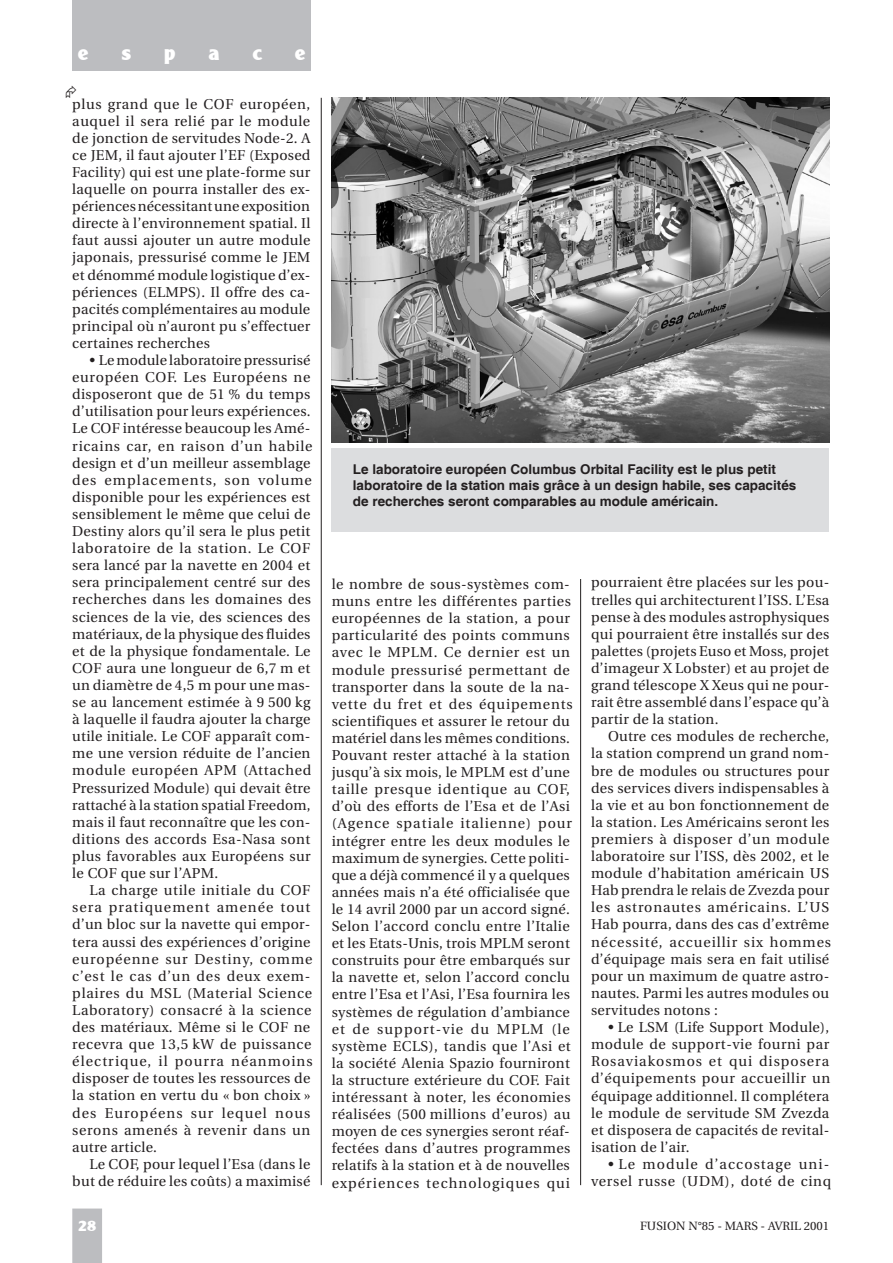
<style>
.page{position:relative;width:893px;height:1263px;background:#fff}
.page>*{position:absolute;margin:0;border:0;box-sizing:border-box;transform-origin:0 0}
.t1{font:21px "Clear Black DB Normal";color:#fff}
.t2{font:15px "Clear Black DB Normal";color:#fff}
.t3{font:14.25px/17.1px "Utopia";letter-spacing:.02em;color:#231f20;text-align:justify}
.t4{font:14.25px/17.1px "Utopia";letter-spacing:.04em;color:#231f20}
.t5{font:14.25px/17.1px "Utopia";letter-spacing:.055em;color:#231f20;text-align:right}
.t6{font:700 13.5px/16.2px "Helvetica";color:#231f20}
.t7{font:12px "Utopia";color:#231f20}
</style>
<div class="page">
<div style="left:72px;top:0;width:238px;height:71px;background:#bcbdc0"></div>
<hr style="left:321px;top:98px;width:1px;height:1087px;background:#231f20">
<hr style="left:580px;top:98px;width:1px;height:1087px;background:#231f20">
<div style="left:72px;top:1208px;width:30px;height:55px;background:#bcbdc0"></div>
<div style="left:562px;top:81px;width:43px;height:497px;background:#fff"></div>
<div style="left:332px;top:448px;width:497px;height:84px;background:#dcdddf"></div>
<img style="left:332px;top:98px;width:497px;height:345px">
<h1 class="t1" style="left:78px;top:40px;width:12px">e</h1>
<h1 class="t1" style="left:122px;top:40px;width:11px">s</h1>
<h1 class="t1" style="left:165px;top:40px;width:13px">p</h1>
<h1 class="t1" style="left:209px;top:40px;width:12px">a</h1>
<h1 class="t1" style="left:253px;top:40px;width:11px">c</h1>
<h1 class="t1" style="left:295px;top:40px;width:12px">e</h1>
<p class="t3" style="left:72px;top:95px;width:240px">plus grand que le COF européen, auquel il sera relié par le module de jonction de servitudes Node-2. A ce JEM, il faut ajouter l’EF (Exposed Facility) qui est une plate-forme sur laquelle on pourra installer des ex&shy;périences nécessitant une exposition directe à l’environnement spatial. Il faut aussi ajouter un autre module japonais, pressurisé comme le JEM et dénommé module logistique d’ex&shy;périences (ELMPS). Il offre des ca&shy;pacités complémentaires au module principal où n’auront pu s’effectuer certaines recherches</p>
<p class="t3" style="left:72px;top:352px;width:242px;text-align:left;text-indent:17px">• Le module laboratoire pressurisé européen COF. Les Européens ne disposeront que de 51 % du temps d’utilisation pour leurs expériences.<br>Le COF intéresse beaucoup les Amé&shy;ricains car, en raison d’un habile design et d’un meilleur assemblage des emplacements, son volume disponible pour les expériences est sensiblement le même que celui de Destiny alors qu’il sera le plus petit laboratoire de la station. Le COF sera lancé par la navette en 2004 et sera principalement centré sur des recherches dans les domaines des sciences de la vie, des sciences des matériaux, de la physique des fluides et de la physique fondamentale. Le COF aura une longueur de 6,7 m et un diamètre de 4,5 m pour une mas&shy;se au lancement estimée à 9 500 kg à laquelle il faudra ajouter la charge utile initiale. Le COF apparaît com&shy;me une version réduite de l’ancien module européen APM (Attached Pressurized Module) qui devait être rattaché à la station spatial Freedom, mais il faut reconnaître que les con&shy;ditions des accords Esa-Nasa sont plus favorables aux Européens sur le COF que sur l’APM.</p>
<p class="t4" style="left:72px;top:882px;width:242px;text-indent:17px">La charge utile initiale du COF sera pratiquement amenée tout d’un bloc sur la navette qui empor&shy;tera aussi des expériences d’origine européenne sur Destiny, comme c’est le cas d’un des deux exem&shy;plaires du MSL (Material Science<br>Laboratory) consacré à la science des matériaux. Même si le COF ne recevra que 13,5 kW de puissance électrique, il pourra néanmoins disposer de toutes les ressources de la station en vertu du « bon choix » des Européens sur lequel nous serons amenés à revenir dans un autre article.</p>
<p class="t3" style="left:72px;top:1156px;width:240px;text-align:right">Le COF, pour lequel l’Esa (dans le but de réduire les coûts) a maximisé</p>
<p class="t6" style="left:353px;top:462px;width:445px">Le laboratoire européen Columbus Orbital Facility est le plus petit laboratoire de la station mais grâce à un design habile, ses capacités de recherches seront comparables au module américain.</p>
<p class="t3" style="left:332px;top:576px;width:242px;text-align:left">le nombre de sous-systèmes com&shy;muns entre les différentes parties européennes de la station, a pour particularité des points communs avec le MPLM. Ce dernier est un module pressurisé permettant de transporter dans la soute de la na&shy;vette du fret et des équipements scientifiques et assurer le retour du matériel dans les mêmes conditions.<br>Pouvant rester attaché à la station jusqu’à six mois, le MPLM est d’une taille presque identique au COF, d’où des efforts de l’Esa et de l’Asi (Agence spatiale italienne) pour intégrer entre les deux modules le maximum de synergies. Cette politi&shy;que a déjà commencé il y a quelques années mais n’a été officialisée que le 14 avril 2000 par un accord signé.<br>Selon l’accord conclu entre l’Italie et les Etats-Unis, trois MPLM seront construits pour être embarqués sur la navette et, selon l’accord conclu entre l’Esa et l’Asi, l’Esa fournira les systèmes de régulation d’ambiance et de support-vie du MPLM (le système ECLS), tandis que l’Asi et la société Alenia Spazio fourniront la structure extérieure du COF. Fait intéressant à noter, les économies réalisées (500 millions d’euros) au moyen de ces synergies seront réaf&shy;fectées dans d’autres programmes relatifs à la station et à de nouvelles expériences technologiques qui</p>
<p class="t3" style="left:591px;top:574px;width:240px">pourraient être placées sur les pou&shy;trelles qui architecturent l’ISS. L’Esa pense à des modules astrophysiques qui pourraient être installés sur des palettes (projets Euso et Moss, projet d’imageur X Lobster) et au projet de grand télescope X Xeus qui ne pour&shy;rait être assemblé dans l’espace qu’à partir de la station.</p>
<p class="t3" style="left:591px;top:728px;width:242px;text-align:left;text-indent:17px">Outre ces modules de recherche, la station comprend un grand nom&shy;bre de modules ou structures pour des services divers indispensables à la vie et au bon fonctionnement de la station. Les Américains seront les premiers à disposer d’un module laboratoire sur l’ISS, dès 2002, et le module d’habitation américain US Hab prendra le relais de Zvezda pour les astronautes américains. L’US Hab pourra, dans des cas d’extrême nécessité, accueillir six hommes d’équipage mais sera en fait utilisé pour un maximum de quatre astro&shy;nautes. Parmi les autres modules ou servitudes notons :</p>
<p class="t3" style="left:591px;top:1019px;width:241px;text-indent:17px">• Le LSM (Life Support Module), module de support-vie fourni par Rosaviakosmos et qui disposera d’équipements pour accueillir un équipage additionnel. Il complétera le module de servitude SM Zvezda et disposera de capacités de revital&shy;isation de l’air.</p>
<p class="t5" style="left:591px;top:1156px;width:242px">• Le module d’accostage uni&shy;versel russe (UDM), doté de cinq</p>
<p class="t2" style="left:78px;top:1217px;width:19px">28</p>
<p class="t7" style="left:640px;top:1219px;width:191px">FUSION N°85 - MARS - AVRIL 2001</p>
</div>
